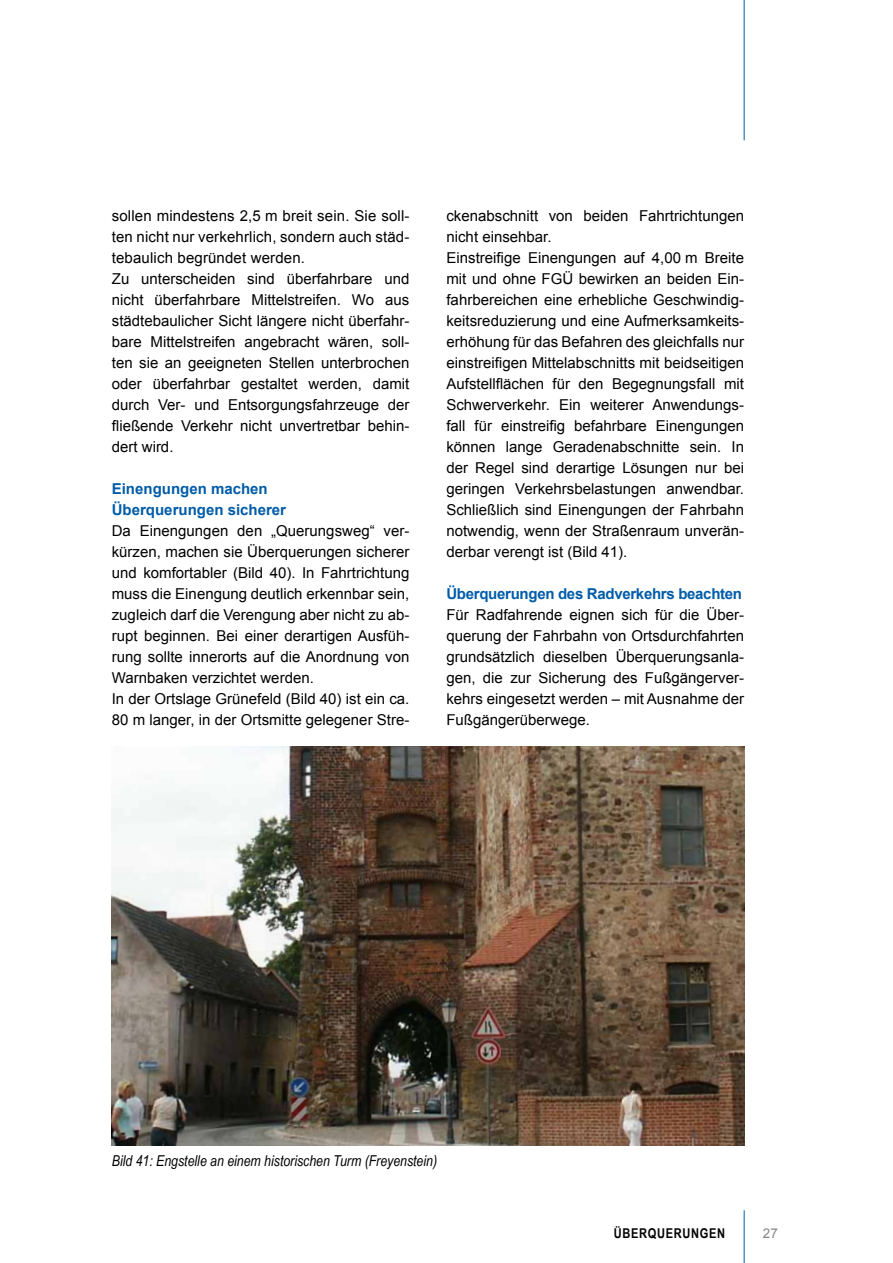
<style>
.page{position:relative;width:893px;height:1263px;background:#fff}
.page>*{position:absolute;margin:0;border:0;box-sizing:border-box;transform-origin:0 0}
.t1{font:15px/21px "Arial";color:#000}
.t2{font:italic 15px "Arial Narrow";color:#000}
.t3{font:700 15px/21px "Arial";color:#005ca9}
.t4{font:700 15px "Arial";letter-spacing:-.02em;color:#005ca9}
.t5{font:700 13.5px "Arial Narrow";letter-spacing:.05em;color:#000}
.t6{font:13.5px "Arial";color:#878786}
</style>
<div class="page">
<hr style="left:744px;top:0;width:1px;height:140px;background:#005ca9">
<hr style="left:744px;top:1210px;width:1px;height:53px;background:#005ca9">
<img style="left:112px;top:746px;width:632px;height:399px">
<p class="t1" style="left:112px;top:205px;width:299px">sollen mindestens 2,5 m breit sein. Sie soll&shy;ten nicht nur verkehrlich, sondern auch städ&shy;tebaulich begründet werden.<br>Zu unterscheiden sind überfahrbare und nicht überfahrbare Mittelstreifen. Wo aus städtebaulicher Sicht längere nicht überfahr&shy;bare Mittelstreifen angebracht wären, soll&shy;ten sie an geeigneten Stellen unterbrochen oder überfahrbar gestaltet werden, damit durch Ver- und Entsorgungsfahrzeuge der fließende Verkehr nicht unvertretbar behin&shy;dert wird.</p>
<p class="t3" style="left:112px;top:479px;width:176px">Einengungen machen<br>Überquerungen sicherer</p>
<p class="t1" style="left:112px;top:520px;width:299px">Da Einengungen den „Querungsweg“ ver&shy;kürzen, machen sie Überquerungen sicherer und komfortabler (Bild 40). In Fahrtrichtung muss die Einengung deutlich erkennbar sein, zugleich darf die Verengung aber nicht zu ab&shy;rupt beginnen. Bei einer derartigen Ausfüh&shy;rung sollte innerorts auf die Anordnung von Warnbaken verzichtet werden.<br>In der Ortslage Grünefeld (Bild 40) ist ein ca.<br>80 m langer, in der Ortsmitte gelegener Stre-</p>
<p class="t1" style="left:446px;top:205px;width:299px">ckenabschnitt von beiden Fahrtrichtungen nicht einsehbar.<br>Einstreifige Einengungen auf 4,00 m Breite mit und ohne FGÜ bewirken an beiden Ein&shy;fahrbereichen eine erhebliche Geschwindig&shy;keitsreduzierung und eine Aufmerksamkeits&shy;erhöhung für das Befahren des gleichfalls nur einstreifigen Mittelabschnitts mit beidseitigen Aufstellflächen für den Begegnungsfall mit Schwerverkehr. Ein weiterer Anwendungs&shy;fall für einstreifig befahrbare Einengungen können lange Geradenabschnitte sein. In der Regel sind derartige Lösungen nur bei geringen Verkehrsbelastungen anwendbar.<br>Schließlich sind Einengungen der Fahrbahn notwendig, wenn der Straßenraum unverän&shy;derbar verengt ist (Bild 41).</p>
<p class="t4" style="left:446px;top:583px;width:297px">Überquerungen des Radverkehrs beachten</p>
<p class="t1" style="left:446px;top:604px;width:299px;text-align:justify">Für Radfahrende eignen sich für die Über&shy;querung der Fahrbahn von Ortsdurchfahrten grundsätzlich dieselben Überquerungsanla&shy;gen, die zur Sicherung des Fußgängerver&shy;kehrs eingesetzt werden – mit Ausnahme der Fußgängerüberwege.</p>
<p class="t2" style="left:112px;top:1150px;width:327px">Bild 41: Engstelle an einem historischen Turm (Freyenstein)</p>
<p class="t5" style="left:614px;top:1223px;width:113px">ÜBERQUERUNGEN</p>
<p class="t6" style="left:763px;top:1224px;width:17px">27</p>
</div>
